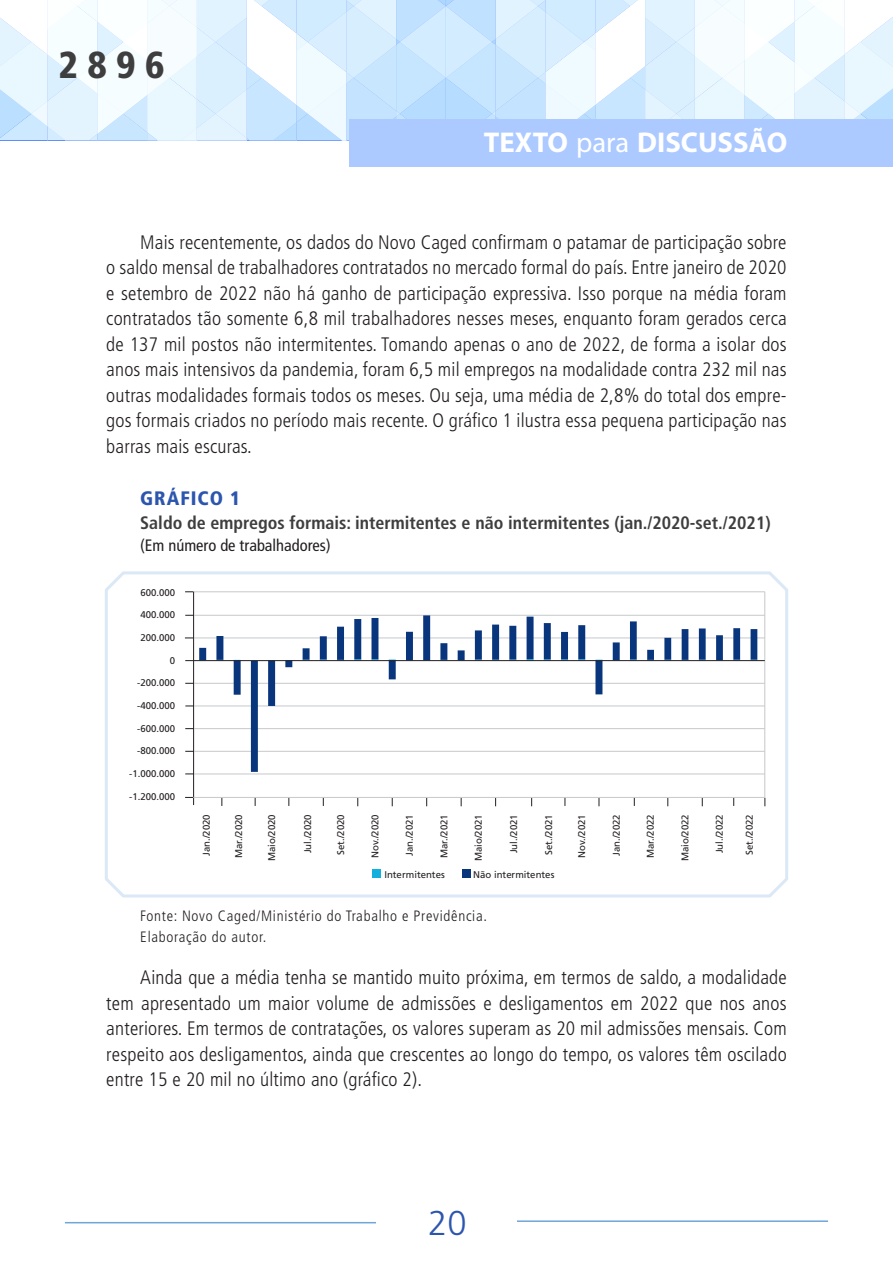
<style>
.page{position:relative;width:893px;height:1263px;background:#fff}
.page>*{position:absolute;margin:0;border:0;box-sizing:border-box;transform-origin:0 0}
.t1{font:900 condensed 37.5px "Frutiger LT Pro";color:#3e3e3f}
.t2{font:300 34.5px "Frutiger LT Pro";color:#2c55ae}
.t3{font:700 28.65px "Myriad Pro";color:#fff}
.texto_corrido{font:300 condensed 19.5px/25.5px "Frutiger LT Pro";letter-spacing:.01em;color:#231f20;text-align:justify}
.titulo_1_número{font:900 condensed 19.5px "Frutiger LT Pro";letter-spacing:.05em;color:#2c55ae}
.titulo_2_título_do_g{font:700 condensed 18px "Frutiger LT Pro";color:#3e3e3f}
.titulo_3_Em__tabela{font:condensed 16.5px "Frutiger LT Pro";color:#231f20}
.fonte_elaboracao_1{font:300 condensed 15px "Frutiger LT Pro";letter-spacing:.05em;color:#231f20}
.fonte_elaboracao_3{font:300 condensed 15px "Frutiger LT Pro";letter-spacing:.05em;color:#231f20}
.t4{font:9.75px "Frutiger LT Pro";color:#231f20}
.s1{font-weight:400}
</style>
<div class="page">
<svg style="left:0;top:0;width:893px;height:140px"></svg>
<div style="left:349px;top:119px;width:544px;height:48px;background:#accaff"></div>
<hr style="left:517px;top:1220px;width:311px;height:2px;background:#6fa5d9">
<hr style="left:65px;top:1222px;width:311px;height:1px;background:#6fa5d9">
<svg style="left:105px;top:571px;width:683px;height:327px"></svg>
<svg style="left:185px;top:796px;width:9px;height:9px"></svg>
<hr style="left:193px;top:591px;width:572px;height:1px;background:#c7c8ca">
<hr style="left:764px;top:592px;width:1px;height:205px;background:#c7c8ca">
<hr style="left:193px;top:797px;width:572px;height:1px;background:#c7c8ca">
<hr style="left:193px;top:592px;width:1px;height:205px;background:#231f20">
<hr style="left:194px;top:774px;width:571px;height:1px;background:#c7c8ca">
<hr style="left:194px;top:751px;width:571px;height:1px;background:#c7c8ca">
<hr style="left:194px;top:728px;width:571px;height:1px;background:#c7c8ca">
<hr style="left:194px;top:706px;width:571px;height:1px;background:#c7c8ca">
<hr style="left:194px;top:683px;width:571px;height:1px;background:#c7c8ca">
<hr style="left:194px;top:638px;width:571px;height:1px;background:#c7c8ca">
<hr style="left:194px;top:615px;width:571px;height:1px;background:#c7c8ca">
<svg style="left:199px;top:615px;width:558px;height:157px"></svg>
<hr style="left:194px;top:660px;width:571px;height:1px;background:#231f20">
<div style="left:372px;top:870px;width:9px;height:8px;background:#13b0de"></div>
<div style="left:462px;top:870px;width:8px;height:8px;background:#08357c"></div>
<h1 class="t1" style="left:58px;top:42px;width:108px">2896</h1>
<h3 class="t3" style="left:484px;top:124px;width:305px">TEXTO <span class="s1">para</span> DISCUSSÃO</h3>
<p class="texto_corrido" style="left:106px;top:229px;width:682px;text-indent:34px">Mais recentemente, os dados do Novo Caged confirmam o patamar de participação sobre o saldo mensal de trabalhadores contratados no mercado formal do país. Entre janeiro de 2020 e setembro de 2022 não há ganho de participação expressiva. Isso porque na média foram contratados tão somente 6,8 mil trabalhadores nesses meses, enquanto foram gerados cerca de 137 mil postos não intermitentes. Tomando apenas o ano de 2022, de forma a isolar dos anos mais intensivos da pandemia, foram 6,5 mil empregos na modalidade contra 232 mil nas outras modalidades formais todos os meses. Ou seja, uma média de 2,8% do total dos empre&shy;gos formais criados no período mais recente. O gráfico 1 ilustra essa pequena participação nas barras mais escuras.</p>
<p class="titulo_1_número" style="left:140px;top:486px;width:101px">GRÁFICO 1</p>
<p class="titulo_2_título_do_g" style="left:140px;top:512px;width:632px">Saldo de empregos formais: intermitentes e não intermitentes (jan./2020-set./2021)</p>
<p class="titulo_3_Em__tabela" style="left:140px;top:536px;width:192px">(Em número de trabalhadores)</p>
<p class="t4" style="left:140px;top:587px;width:36px">600.000</p>
<p class="t4" style="left:140px;top:609px;width:36px">400.000</p>
<p class="t4" style="left:140px;top:632px;width:36px">200.000</p>
<p class="t4" style="left:170px;top:655px;width:7px">0</p>
<p class="t4" style="left:137px;top:677px;width:39px">-200.000</p>
<p class="t4" style="left:137px;top:700px;width:39px">-400.000</p>
<p class="t4" style="left:137px;top:723px;width:39px">-600.000</p>
<p class="t4" style="left:137px;top:745px;width:39px">-800.000</p>
<p class="t4" style="left:129px;top:768px;width:47px">-1.000.000</p>
<p class="t4" style="left:129px;top:791px;width:47px">-1.200.000</p>
<p class="t4" style="left:201px;top:856px;width:43px;rotate:-90deg">Jan./2020</p>
<p class="t4" style="left:233px;top:858px;width:45px;rotate:-90deg">Mar./2020</p>
<p class="t4" style="left:266px;top:861px;width:49px;rotate:-90deg">Maio/2020</p>
<p class="t4" style="left:302px;top:853px;width:40px;rotate:-90deg">Jul./2020</p>
<p class="t4" style="left:335px;top:855px;width:42px;rotate:-90deg">Set./2020</p>
<p class="t4" style="left:369px;top:858px;width:45px;rotate:-90deg">Nov./2020</p>
<p class="t4" style="left:404px;top:856px;width:43px;rotate:-90deg">Jan./2021</p>
<p class="t4" style="left:438px;top:858px;width:45px;rotate:-90deg">Mar./2021</p>
<p class="t4" style="left:473px;top:861px;width:49px;rotate:-90deg">Maio/2021</p>
<p class="t4" style="left:508px;top:853px;width:40px;rotate:-90deg">Jul./2021</p>
<p class="t4" style="left:543px;top:855px;width:42px;rotate:-90deg">Set./2021</p>
<p class="t4" style="left:576px;top:858px;width:45px;rotate:-90deg">Nov./2021</p>
<p class="t4" style="left:611px;top:856px;width:43px;rotate:-90deg">Jan./2022</p>
<p class="t4" style="left:645px;top:858px;width:45px;rotate:-90deg">Mar./2022</p>
<p class="t4" style="left:679px;top:861px;width:49px;rotate:-90deg">Maio/2022</p>
<p class="t4" style="left:714px;top:853px;width:40px;rotate:-90deg">Jul./2022</p>
<p class="t4" style="left:744px;top:855px;width:42px;rotate:-90deg">Set./2022</p>
<p class="t4" style="left:384px;top:869px;width:62px">Intermitentes</p>
<p class="t4" style="left:473px;top:869px;width:83px">Não intermitentes</p>
<p class="fonte_elaboracao_1" style="left:140px;top:907px;width:348px">Fonte: Novo Caged/Ministério do Trabalho e Previdência.</p>
<p class="fonte_elaboracao_3" style="left:140px;top:928px;width:127px">Elaboração do autor.</p>
<p class="texto_corrido" style="left:106px;top:965px;width:682px;text-indent:34px">Ainda que a média tenha se mantido muito próxima, em termos de saldo, a modalidade tem apresentado um maior volume de admissões e desligamentos em 2022 que nos anos anteriores. Em termos de contratações, os valores superam as 20 mil admissões mensais. Com respeito aos desligamentos, ainda que crescentes ao longo do tempo, os valores têm oscilado entre 15 e 20 mil no último ano (gráfico 2).</p>
<h2 class="t2" style="left:428px;top:1203px;width:40px">20</h2>
</div>
